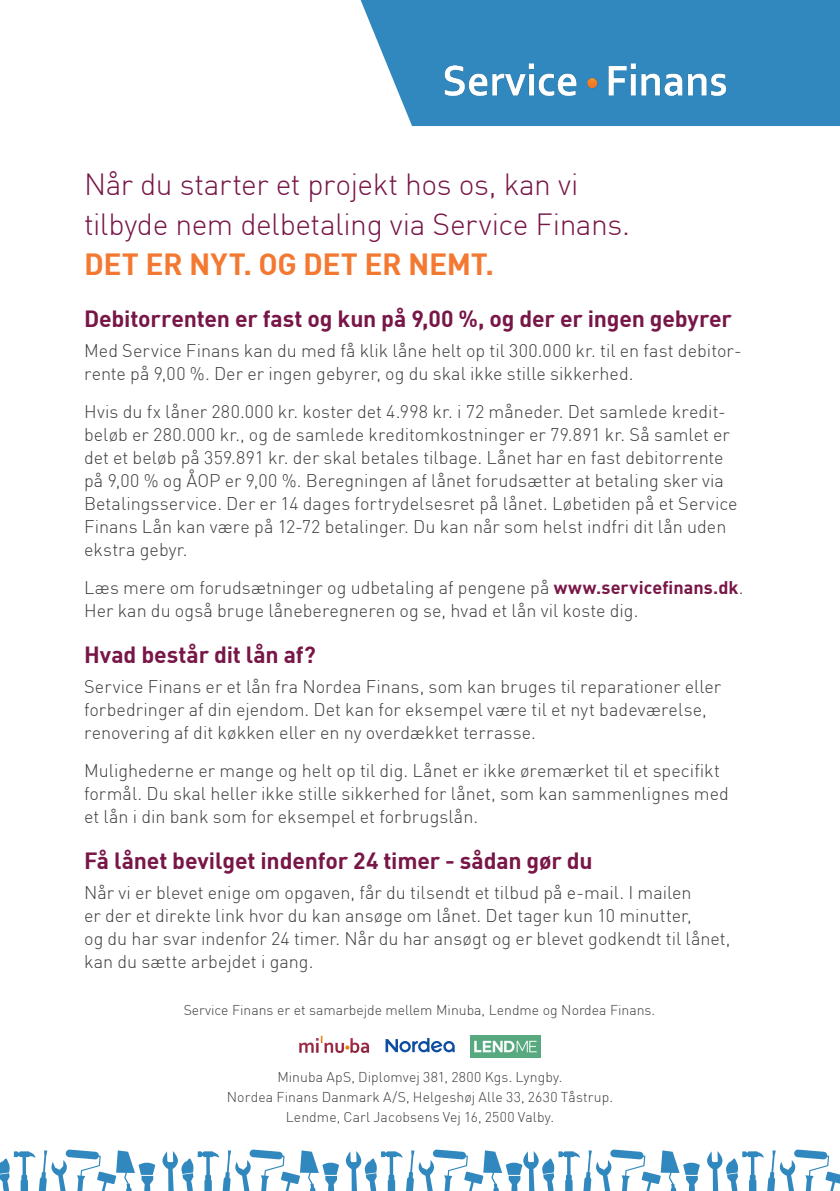
<style>
.page{position:relative;width:840px;height:1191px;background:#fff}
.page>*{position:absolute;margin:0;border:0;box-sizing:border-box;transform-origin:0 0}
.t1{font:300 30px "DIN";letter-spacing:-.015em;color:#781647}
.t2{font:700 30px "DIN";letter-spacing:-.01em;color:#f37932}
.t3{font:700 23px "DIN";letter-spacing:-.01em;color:#781647}
.t4{font:300 18px/23px "DIN";color:#3e3e3f}
.Info_and_image_text{font:300 14px "DIN";letter-spacing:.005em;color:#3e3e3f}
.s1{font-weight:700;color:#781647}
</style>
<div class="page">
<svg style="left:0;top:1149px;width:155px;height:42px"></svg>
<svg style="left:162px;top:1149px;width:177px;height:42px"></svg>
<svg style="left:707px;top:1149px;width:132px;height:42px"></svg>
<svg style="left:345px;top:1149px;width:354px;height:42px"></svg>
<div style="left:360px;top:0;width:479px;height:126px;background:#3088be"></div>
<img style="left:442px;top:64px;width:288px;height:32px">
<img style="left:299px;top:1035px;width:70px;height:18px">
<svg style="left:385px;top:1038px;width:69px;height:14px"></svg>
<img style="left:470px;top:1035px;width:69px;height:22px">
<p class="t1" style="left:84px;top:165px;width:495px">Når du starter et projekt hos os, kan vi</p>
<p class="t1" style="left:84px;top:205px;width:547px">tilbyde nem delbetaling via Service Finans.</p>
<p class="t2" style="left:84px;top:244px;width:411px">DET ER NYT. OG DET ER NEMT.</p>
<p class="t3" style="left:84px;top:304px;width:649px">Debitorrenten er fast og kun på 9,00 %, og der er ingen gebyrer</p>
<p class="t4" style="left:84px;top:339px;width:658px">Med Service Finans kan du med få klik låne helt op til 300.000 kr. til en fast debitor&shy;rente på 9,00 %. Der er ingen gebyrer, og du skal ikke stille sikkerhed.</p>
<p class="t4" style="left:84px;top:400px;width:654px">Hvis du fx låner 280.000 kr. koster det 4.998 kr. i 72 måneder. Det samlede kredit&shy;beløb er 280.000 kr., og de samlede kreditomkostninger er 79.891 kr. Så samlet er det et beløb på 359.891 kr. der skal betales tilbage. Lånet har en fast debitorrente på 9,00 % og ÅOP er 9,00 %. Beregningen af lånet forudsætter at betaling sker via Betalingsservice. Der er 14 dages fortrydelsesret på lånet. Løbetiden på et Service Finans Lån kan være på 12-72 betalinger. Du kan når som helst indfri dit lån uden ekstra gebyr.</p>
<p class="t4" style="left:84px;top:576px;width:660px">Læs mere om forudsætninger og udbetaling af pengene på <span class="s1">www.servicefinans.dk</span>.<br>Her kan du også bruge låneberegneren og se, hvad et lån vil koste dig.</p>
<p class="t3" style="left:84px;top:640px;width:233px">Hvad består dit lån af?</p>
<p class="t4" style="left:84px;top:675px;width:638px">Service Finans er et lån fra Nordea Finans, som kan bruges til reparationer eller forbedringer af din ejendom. Det kan for eksempel være til et nyt badeværelse,</p>
<p class="t4" style="left:84px;top:721px;width:453px">renovering af dit køkken eller en ny overdækket terrasse.</p>
<p class="t4" style="left:84px;top:759px;width:646px">Mulighederne er mange og helt op til dig. Lånet er ikke øremærket til et specifikt formål. Du skal heller ikke stille sikkerhed for lånet, som kan sammenlignes med</p>
<p class="t4" style="left:84px;top:805px;width:395px">et lån i din bank som for eksempel et forbrugslån.</p>
<p class="t3" style="left:84px;top:846px;width:510px">Få lånet bevilget indenfor 24 timer - sådan gør du</p>
<p class="t4" style="left:84px;top:881px;width:608px">Når vi er blevet enige om opgaven, får du tilsendt et tilbud på e-mail. I mailen</p>
<p class="t4" style="left:84px;top:904px;width:609px">er der et direkte link hvor du kan ansøge om lånet. Det tager kun 10 minutter,</p>
<p class="t4" style="left:84px;top:927px;width:647px">og du har svar indenfor 24 timer. Når du har ansøgt og er blevet godkendt til lånet, kan du sætte arbejdet i gang.</p>
<p class="Info_and_image_text" style="left:184px;top:1000px;width:473px">Service Finans er et samarbejde mellem Minuba, Lendme og Nordea Finans.</p>
<p class="Info_and_image_text" style="left:277px;top:1068px;width:286px">Minuba ApS, Diplomvej 381, 2800 Kgs. Lyngby.</p>
<p class="Info_and_image_text" style="left:227px;top:1088px;width:387px">Nordea Finans Danmark A/S, Helgeshøj Alle 33, 2630 Tåstrup.</p>
<p class="Info_and_image_text" style="left:285px;top:1108px;width:270px">Lendme, Carl Jacobsens Vej 16, 2500 Valby.</p>
</div>
